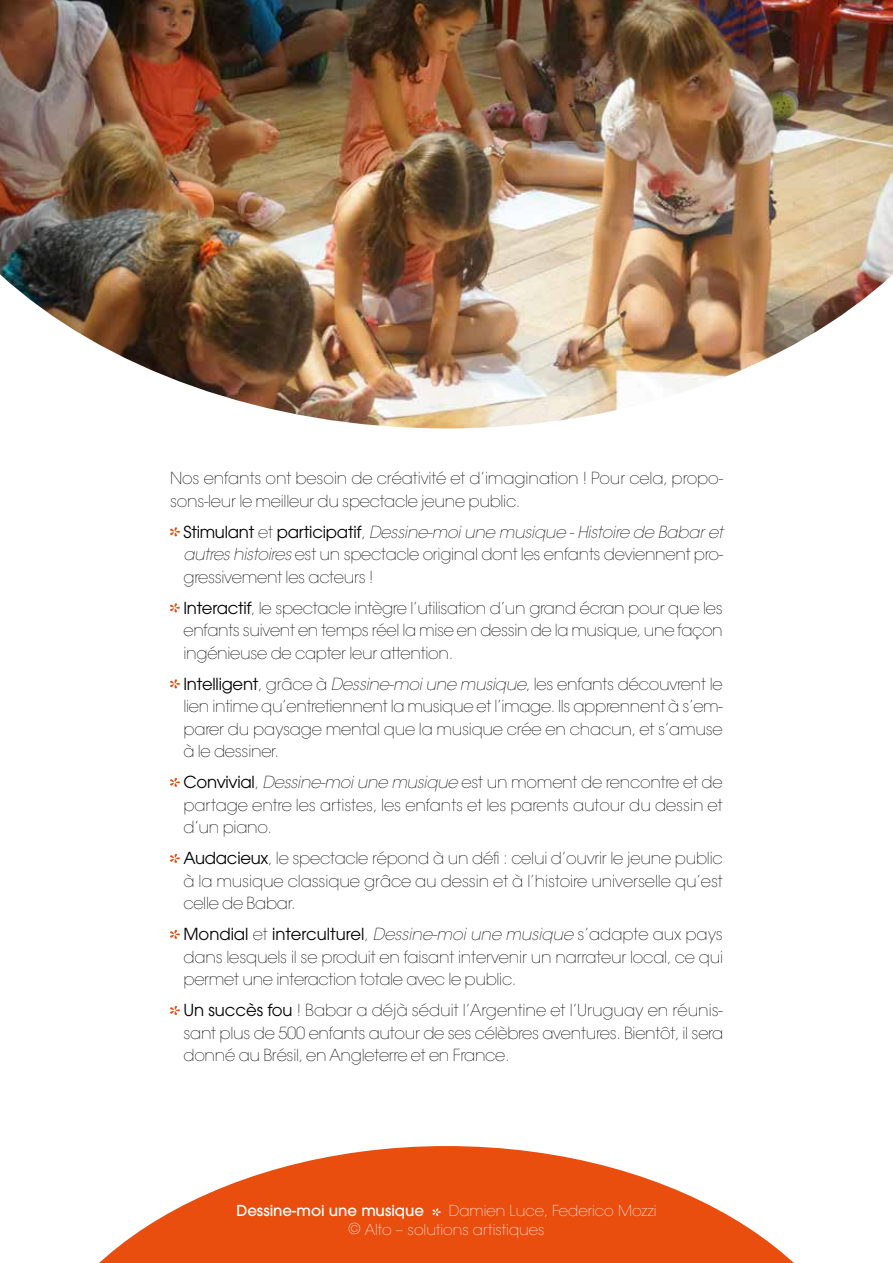
<style>
.page{position:relative;width:893px;height:1263px;background:#fff}
.page>*{position:absolute;margin:0;border:0;box-sizing:border-box;transform-origin:0 0}
.t1{font:200 16.5px/22.5px "Avant Garde";letter-spacing:-.02em;color:#000;text-align:justify}
.t2{font:200 15px/19.5px "Avant Garde";color:#fff}
.t3{font:500 15px "Avant Garde";color:#fff}
.s1{font-weight:400}
.s2{font-style:italic}
</style>
<div class="page">
<svg style="left:99px;top:1146px;width:695px;height:117px;fill:#e94e0f"></svg>
<svg style="left:433px;top:1208px;width:8px;height:8px"></svg>
<svg style="left:170px;top:527px;width:10px;height:9px"></svg>
<svg style="left:170px;top:603px;width:10px;height:9px"></svg>
<svg style="left:170px;top:679px;width:10px;height:9px"></svg>
<svg style="left:170px;top:778px;width:10px;height:9px"></svg>
<svg style="left:170px;top:854px;width:10px;height:9px"></svg>
<svg style="left:170px;top:930px;width:10px;height:9px"></svg>
<svg style="left:170px;top:1006px;width:10px;height:9px"></svg>
<img style="left:0;top:0;width:893px;height:428px">
<p class="t1" style="left:170px;top:467px;width:554px">Nos enfants ont besoin de créativité et d’imagination ! Pour cela, propo&shy;sons-leur le meilleur du spectacle jeune public.</p>
<p class="t1" style="left:183px;top:521px;width:541px"><span class="s1">Stimulant</span> et <span class="s1">participatif</span>, <span class="s2">Dessine-moi une musique - Histoire de Babar et autres histoires</span> est un spectacle original dont les enfants deviennent pro&shy;gressivement les acteurs !</p>
<p class="t1" style="left:183px;top:597px;width:541px"><span class="s1">Interactif</span>, le spectacle intègre l’utilisation d’un grand écran pour que les enfants suivent en temps réel la mise en dessin de la musique, une façon ingénieuse de capter leur attention.</p>
<p class="t1" style="left:183px;top:673px;width:541px"><span class="s1">Intelligent</span>, grâce à <span class="s2">Dessine-moi une musique</span>, les enfants découvrent le lien intime qu’entretiennent la musique et l’image. Ils apprennent à s’em&shy;parer du paysage mental que la musique crée en chacun, et s’amuse à le dessiner.</p>
<p class="t1" style="left:183px;top:771px;width:541px"><span class="s1">Convivial</span>, <span class="s2">Dessine-moi une musique</span> est un moment de rencontre et de partage entre les artistes, les enfants et les parents autour du dessin et d’un piano.</p>
<p class="t1" style="left:183px;top:847px;width:541px"><span class="s1">Audacieux</span>, le spectacle répond à un défi : celui d’ouvrir le jeune public à la musique classique grâce au dessin et à l’histoire universelle qu’est celle de Babar.</p>
<p class="t1" style="left:183px;top:923px;width:541px"><span class="s1">Mondial</span> et <span class="s1">interculturel</span>, <span class="s2">Dessine-moi une musique</span> s’adapte aux pays dans lesquels il se produit en faisant intervenir un narrateur local, ce qui permet une interaction totale avec le public.</p>
<p class="t1" style="left:183px;top:999px;width:541px"><span class="s1">Un succès fou</span> ! Babar a déjà séduit l’Argentine et l’Uruguay en réunis&shy;sant plus de 500 enfants autour de ses célèbres aventures. Bientôt, il sera donné au Brésil, en Angleterre et en France.</p>
<p class="t3" style="left:236px;top:1201px;width:189px">Dessine-moi une musique</p>
<p class="t2" style="left:349px;top:1201px;width:310px;text-indent:100px">Damien Luce, Federico Mozzi © Alto – solutions artistiques</p>
</div>
